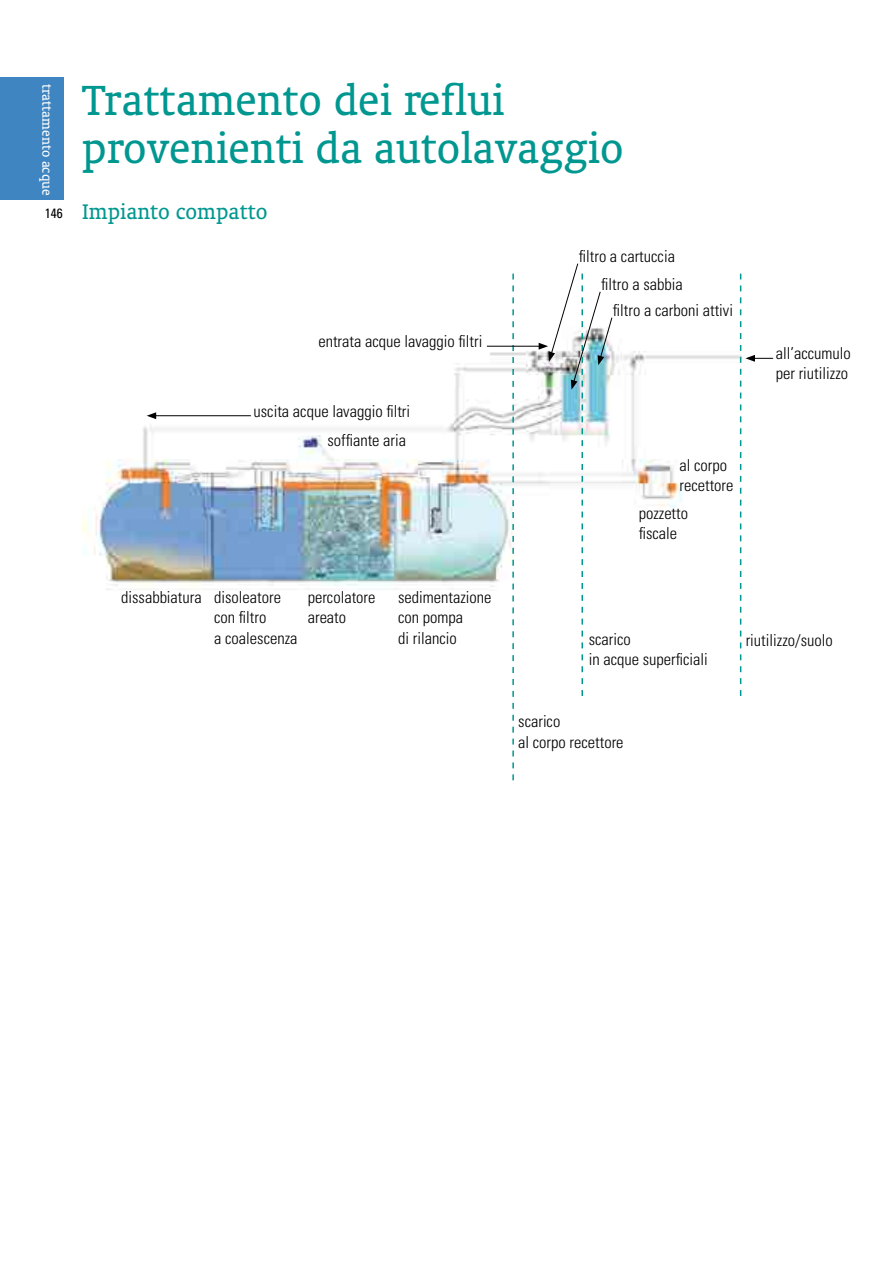
<style>
.page{position:relative;width:893px;height:1263px;background:#fff}
.page>*{position:absolute;margin:0;border:0;box-sizing:border-box;transform-origin:0 0}
.t1{font:48px/48px "Oranda BT";color:#009790}
.t2{font:24px "Oranda BT";color:#009790}
.t3{font:300 condensed 16.5px/20.2px "Univers";color:#000}
.t4{font:15px "Oranda BT";color:#fff}
.t5{font:condensed 13.5px "Univers";color:#000}
</style>
<div class="page">
<div style="left:0;top:78px;width:64px;height:122px;background:#3e85c1"></div>
<img style="left:82px;top:321px;width:692px;height:269px">
<svg style="left:512px;top:274px;width:2px;height:506px"></svg>
<hr style="left:154px;top:415px;width:97px;height:1px;background:#000">
<svg style="left:147px;top:412px;width:9px;height:7px"></svg>
<svg style="left:740px;top:274px;width:33px;height:422px"></svg>
<hr style="left:487px;top:346px;width:54px;height:1px;background:#000">
<svg style="left:539px;top:263px;width:74px;height:433px"></svg>
<p class="t4" style="left:56px;top:84px;width:113px;rotate:90deg">trattamento acque</p>
<p class="t5" style="left:45px;top:205px;width:19px">146</p>
<h1 class="t1" style="left:82px;top:76px;width:543px">Trattamento dei reflui provenienti da autolavaggio</h1>
<h2 class="t2" style="left:82px;top:198px;width:187px">Impianto compatto</h2>
<p class="t3" style="left:318px;top:331px;width:165px">entrata acque lavaggio filtri</p>
<p class="t3" style="left:601px;top:242px;width:83px;line-height:28.2px;text-indent:-22px">filtro a cartuccia filtro a sabbia</p>
<p class="t3" style="left:613px;top:300px;width:122px">filtro a carboni attivi</p>
<p class="t3" style="left:254px;top:401px;width:158px">uscita acque lavaggio filtri</p>
<p class="t3" style="left:327px;top:430px;width:80px">soffiante aria</p>
<p class="t3" style="left:679px;top:455px;width:56px">al corpo recettore</p>
<p class="t3" style="left:639px;top:503px;width:51px">pozzetto fiscale</p>
<p class="t3" style="left:776px;top:343px;width:77px">all’accumulo per riutilizzo</p>
<p class="t3" style="left:214px;top:587px;width:85px;text-indent:-93px">dissabbiatura disoleatore con filtro<br>a coalescenza</p>
<p class="t3" style="left:308px;top:587px;width:69px">percolatore areato</p>
<p class="t3" style="left:398px;top:587px;width:95px">sedimentazione con pompa<br>di rilancio</p>
<p class="t3" style="left:589px;top:629px;width:121px">scarico<br>in acque superficiali</p>
<p class="t3" style="left:746px;top:630px;width:89px">riutilizzo/suolo</p>
<p class="t3" style="left:518px;top:711px;width:107px">scarico<br>al corpo recettore</p>
</div>
